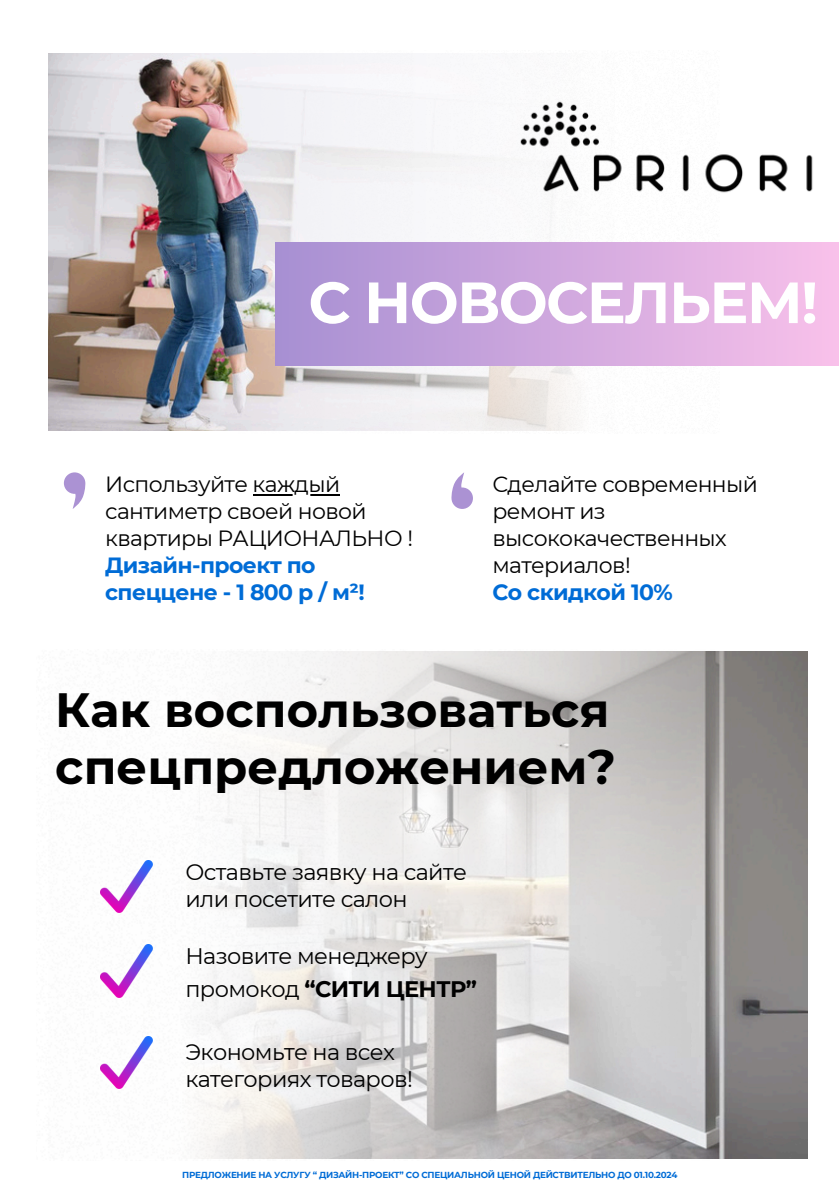
<style>
.page{position:relative;width:839px;height:1191px;background:#fff}
.page>*{position:absolute;margin:0;border:0;box-sizing:border-box;transform-origin:0 0}
.t1{font:700 58px "Montserrat";letter-spacing:-.025em;color:#fff}
.t2{font:700 48px/57px "Montserrat";color:#000}
.t3{font:22.4px/27px "Montserrat";letter-spacing:-.025em;color:#000}
.t4{font:22px/27px "Montserrat";letter-spacing:-.025em;color:#000}
.t5{font:700 8.8px "Montserrat";letter-spacing:-.025em;color:#006cd6}
.s1{font-weight:700;color:#006cd6}
.s2{font-weight:700}
</style>
<div class="page">
<img style="left:48px;top:54px;width:113px;height:376px">
<svg style="left:719px;top:651px;width:89px;height:508px;fill:#858281"></svg>
<img style="left:161px;top:53px;width:558px;height:378px">
<div style="left:275px;top:242px;width:563px;height:123px;background:linear-gradient(to right,#a68fd2,#f9c1ea)"></div>
<svg style="left:64px;top:472px;width:22px;height:36px"></svg>
<svg style="left:451px;top:473px;width:22px;height:36px"></svg>
<img style="left:116px;top:651px;width:603px;height:508px">
<img style="left:100px;top:860px;width:53px;height:53px">
<img style="left:100px;top:945px;width:53px;height:52px">
<img style="left:100px;top:1036px;width:53px;height:53px">
<img style="left:507px;top:84px;width:306px;height:135px">
<hr style="left:252px;top:494px;width:87px;height:1px;background:#000">
<p class="t1" style="left:308px;top:267px;width:511px">С НОВОСЕЛЬЕМ!</p>
<h3 class="t4" style="left:105px;top:471px;width:236px">Используйте каждый</h3>
<p class="t4" style="left:105px;top:498px;width:309px">сантиметр своей новой квартиры РАЦИОНАЛЬНО !<br><span class="s1">Дизайн-проект по спеццене - 1 800 р / м²!</span></p>
<h2 class="t4" style="left:492px;top:471px;width:267px">Сделайте современный ремонт из высококачественных материалов!<br><span class="s1">Со скидкой 10%</span></h2>
<p class="t2" style="left:55px;top:681px;width:562px">Как воспользоваться спецпредложением?</p>
<h3 class="t3" style="left:185px;top:859px;width:283px">Оставьте заявку на сайте или посетите салон</h3>
<p class="t3" style="left:185px;top:940px;width:293px;line-height:33px">Назовите менеджеру промокод <span class="s2">“СИТИ ЦЕНТР”</span></p>
<h3 class="t3" style="left:185px;top:1038px;width:229px">Экономьте на всех категориях товаров!</h3>
<h3 class="t5" style="left:182px;top:1169px;width:496px">ПРЕДЛОЖЕНИЕ НА УСЛУГУ “ ДИЗАЙН-ПРОЕКТ” СО СПЕЦИАЛЬНОЙ ЦЕНОЙ ДЕЙСТВИТЕЛЬНО ДО 01.10.2024</h3>
</div>
